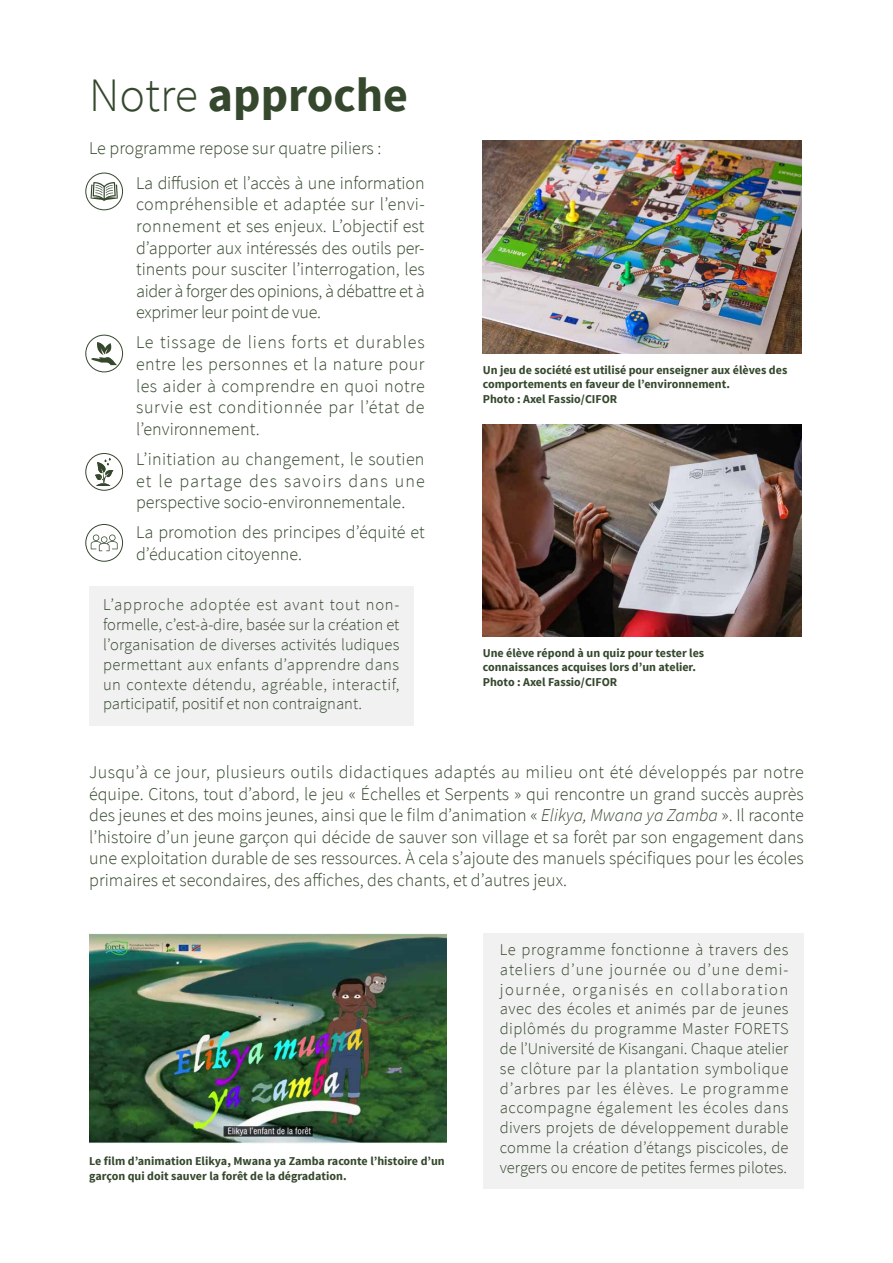
<style>
.page{position:relative;width:893px;height:1263px;background:#fff}
.page>*{position:absolute;margin:0;border:0;box-sizing:border-box;transform-origin:0 0}
.t1{font:700 48px "Source Sans Pro";color:#35482d}
.t2{font:300 18px/21.6px "Source Sans Pro";color:#35482d;text-align:justify}
.t3{font:300 16.5px/19.8px "Source Sans Pro";color:#35482d;text-align:justify}
.t4{font:700 12px/14.4px "Source Sans Pro";color:#35482d}
.s1{font-weight:300}
.s2{font-style:italic}
</style>
<div class="page">
<img style="left:483px;top:141px;width:319px;height:212px">
<img style="left:483px;top:424px;width:319px;height:213px">
<div style="left:89px;top:586px;width:325px;height:140px;background:#f1f1f2"></div>
<div style="left:483px;top:933px;width:321px;height:255px;background:#f1f1f2"></div>
<img style="left:89px;top:933px;width:357px;height:210px">
<svg style="left:91px;top:182px;width:27px;height:19px"></svg>
<div style="left:85px;top:173px;width:38px;height:37px;border:1px solid #35482d;border-radius:50%"></div>
<svg style="left:95px;top:458px;width:18px;height:28px"></svg>
<div style="left:85px;top:453px;width:38px;height:38px;border:1px solid #35482d;border-radius:50%"></div>
<svg style="left:91px;top:534px;width:27px;height:17px"></svg>
<div style="left:85px;top:524px;width:38px;height:38px;border:1px solid #35482d;border-radius:50%"></div>
<svg style="left:91px;top:342px;width:26px;height:23px"></svg>
<div style="left:85px;top:335px;width:38px;height:37px;border:1px solid #35482d;border-radius:50%"></div>
<h1 class="t1" style="left:89px;top:64px;width:320px"><span class="s1">Notre</span> approche</h1>
<p class="t2" style="left:136px;top:130px;width:290px;line-height:35px;text-indent:-47px">Le programme repose sur quatre piliers :<br>La diffusion et l’accès à une information</p>
<p class="t2" style="left:136px;top:194px;width:290px">compréhensible et adaptée sur l’envi&shy;ronnement et ses enjeux. L’objectif est d’apporter aux intéressés des outils per&shy;tinents pour susciter l’interrogation, les aider à forger des opinions, à débattre et à exprimer leur point de vue.</p>
<p class="t2" style="left:136px;top:332px;width:290px">Le tissage de liens forts et durables entre les personnes et la nature pour les aider à comprendre en quoi notre survie est conditionnée par l’état de l’environnement.</p>
<p class="t2" style="left:136px;top:448px;width:290px">L’initiation au changement, le soutien et le partage des savoirs dans une perspective socio-environnementale.</p>
<p class="t2" style="left:136px;top:522px;width:290px">La promotion des principes d’équité et d’éducation citoyenne.</p>
<p class="t3" style="left:103px;top:595px;width:298px">L’approche adoptée est avant tout non&shy;formelle, c’est-à-dire, basée sur la création et l’organisation de diverses activités ludiques permettant aux enfants d’apprendre dans un contexte détendu, agréable, interactif, participatif, positif et non contraignant.</p>
<p class="t4" style="left:483px;top:363px;width:306px">Un jeu de société est utilisé pour enseigner aux élèves des comportements en faveur de l’environnement.<br>Photo : Axel Fassio/CIFOR</p>
<p class="t4" style="left:483px;top:646px;width:223px">Une élève répond à un quiz pour tester les connaissances acquises lors d’un atelier.<br>Photo : Axel Fassio/CIFOR</p>
<p class="t2" style="left:89px;top:761px;width:716px">Jusqu’à ce jour, plusieurs outils didactiques adaptés au milieu ont été développés par notre équipe. Citons, tout d’abord, le jeu « Échelles et Serpents » qui rencontre un grand succès auprès des jeunes et des moins jeunes, ainsi que le film d’animation « <span class="s2">Elikya, Mwana ya Zamba</span> ». Il raconte l’histoire d’un jeune garçon qui décide de sauver son village et sa forêt par son engagement dans une exploitation durable de ses ressources. À cela s’ajoute des manuels spécifiques pour les écoles primaires et secondaires, des affiches, des chants, et d’autres jeux.</p>
<p class="t4" style="left:89px;top:1154px;width:357px">Le film d’animation Elikya, Mwana ya Zamba raconte l’histoire d’un garçon qui doit sauver la forêt de la dégradation.</p>
<p class="t3" style="left:500px;top:940px;width:290px">Le programme fonctionne à travers des ateliers d’une journée ou d’une demi&shy;journée, organisés en collaboration avec des écoles et animés par de jeunes diplômés du programme Master FORETS de l’Université de Kisangani. Chaque atelier se clôture par la plantation symbolique d’arbres par les élèves. Le programme accompagne également les écoles dans divers projets de développement durable comme la création d’étangs piscicoles, de vergers ou encore de petites fermes pilotes.</p>
</div>
